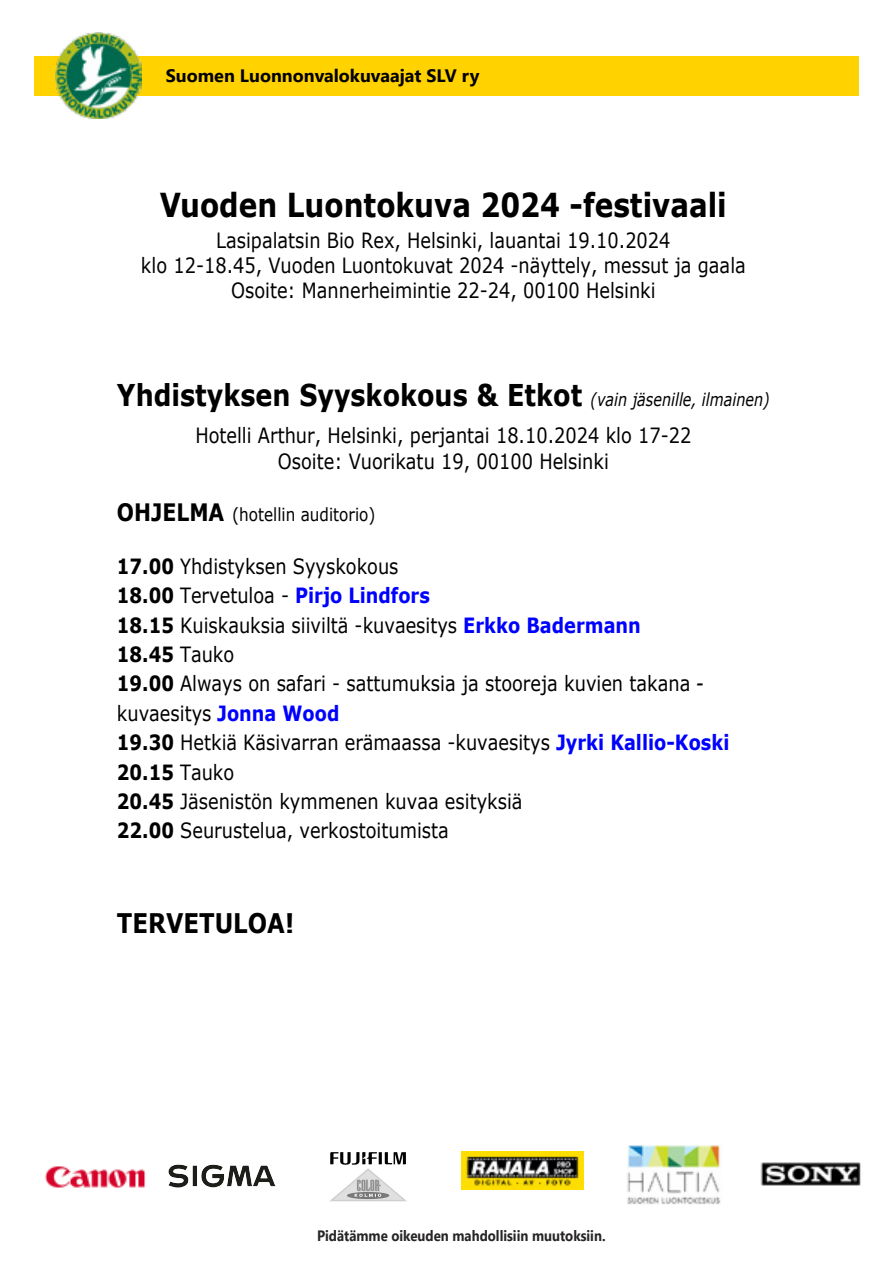
<style>
.page{position:relative;width:893px;height:1263px;background:#fff}
.page>*{position:absolute;margin:0;border:0;box-sizing:border-box;transform-origin:0 0}
.t1{font:700 33px "Verdana";color:#000;scale:.85 1}
.t2{font:700 30px "Verdana";color:#000;scale:.85 1}
.t3{font:700 27px "Verdana";color:#000;scale:.85 1}
.t4{font:21px/29.4px "Verdana";color:#000;text-align:center;scale:.85 1}
.t5{font:700 18px "Segoe UI";color:#000}
.t6{font:18px "Verdana";color:#000;scale:.88 1}
.t7{font:700 15px "Segoe UI";color:#262425;scale:.88 1}
.s1{font-weight:400;font-style:italic;font-size:18px}
.s2{font-weight:700;font-size:24px}
.s3{font-weight:700}
.s4{font-weight:700;color:#00f}
.s5{font-style:italic}
</style>
<div class="page">
<div style="left:34px;top:56px;width:825px;height:40px;background:#ffd200"></div>
<img style="left:55px;top:32px;width:86px;height:86px">
<img style="left:44px;top:1166px;width:102px;height:22px">
<img style="left:303px;top:1139px;width:104px;height:63px">
<img style="left:461px;top:1151px;width:123px;height:38px">
<img style="left:760px;top:1162px;width:101px;height:24px">
<img style="left:627px;top:1144px;width:94px;height:60px">
<img style="left:166px;top:1156px;width:110px;height:40px">
<p class="t5" style="left:166px;top:59px;width:315px">Suomen Luonnonvalokuvaajat SLV ry</p>
<h1 class="t1" style="left:160px;top:181px;width:668px">Vuoden Luontokuva 2024 -festivaali</h1>
<p class="t4" style="left:141px;top:227px;width:713px;line-height:25.2px">Lasipalatsin Bio Rex, Helsinki, lauantai 19.10.2024<br>klo 12-18.45, Vuoden Luontokuvat 2024 -näyttely, messut ja gaala<br>Osoite: Mannerheimintie 22-24, 00100 Helsinki</p>
<h2 class="t2" style="left:117px;top:374px;width:769px">Yhdistyksen Syyskokous &amp; Etkot <span class="s1">(vain jäsenille, ilmainen)</span></h2>
<p class="t4" style="left:195px;top:423px;width:585px;line-height:25.2px">Hotelli Arthur, Helsinki, perjantai 18.10.2024 klo 17-22<br>Osoite: Vuorikatu 19, 00100 Helsinki</p>
<p class="t6" style="left:117px;top:502px;width:295px"><span class="s2">OHJELMA</span> (hotellin auditorio)</p>
<p class="t4" style="left:117px;top:551px;width:722px;text-align:left"><span class="s3">17.00</span> Yhdistyksen Syyskokous<br><span class="s3">18.00</span> Tervetuloa - <span class="s4">Pirjo Lindfors<br></span><span class="s3">18.15</span> Kuiskauksia siiviltä -kuvaesitys <span class="s4">Erkko Badermann<br></span><span class="s3">18.45</span> Tauko<br><span class="s3">19.00</span> Always on safari - sattumuksia ja stooreja kuvien takana <span class="s5">- </span>kuvaesitys <span class="s4">Jonna Wood<br></span><span class="s3">19.30</span> Hetkiä Käsivarran erämaassa -kuvaesitys <span class="s4">Jyrki Kallio-Koski </span><span class="s3">20.15</span> Tauko<br><span class="s3">20.45</span> Jäsenistön kymmenen kuvaa esityksiä<br><span class="s3">22.00</span> Seurustelua, verkostoitumista</p>
<p class="t3" style="left:117px;top:903px;width:210px">TERVETULOA!</p>
<p class="t7" style="left:317px;top:1221px;width:329px">Pidätämme oikeuden mahdollisiin muutoksiin.</p>
</div>
